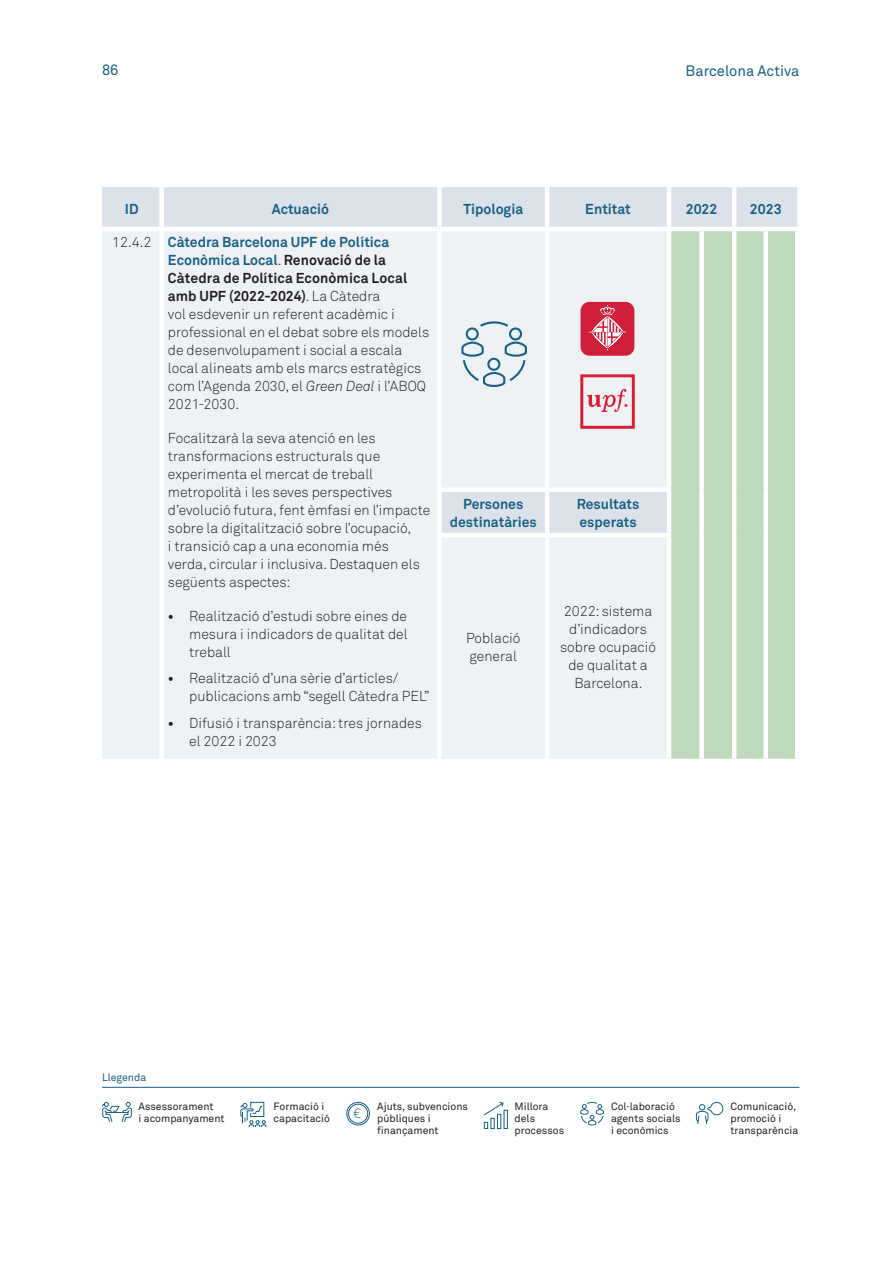
<style>
.page{position:relative;width:893px;height:1263px;background:#fff}
.page>*{position:absolute;margin:0;border:0;box-sizing:border-box;transform-origin:0 0}
.t1{font:15px "Akkurat Pro";color:#186186}
.text_taula{font:14.25px/18px "Akkurat Light Pro";color:#231f20}
.text_taula-2{font:700 14.25px/18px "Akkurat Pro";color:#186186;text-align:center}
.t2{font:13.5px "Akkurat Light Pro";color:#186186}
.Text_gran{font:10.5px/12px "Akkurat Pro";color:#231f20}
.Text_gran-2{font:10.5px "Akkurat Pro";color:#186186}
.s1{font-family:"Akkurat Pro";font-weight:700;color:#186186}
.s2{font-family:"Akkurat Pro";font-weight:700}
.s3{font-style:italic}
</style>
<div class="page">
<div style="left:102px;top:187px;width:695px;height:40px;background:#dce2ea"></div>
<div style="left:102px;top:231px;width:565px;height:528px;background:#eef2f5"></div>
<div style="left:671px;top:231px;width:124px;height:528px;background:#bfd9bd"></div>
<div style="left:159px;top:187px;width:5px;height:40px;background:#fff"></div>
<div style="left:437px;top:187px;width:5px;height:40px;background:#fff"></div>
<hr style="left:545px;top:187px;width:4px;height:40px;background:#fff">
<hr style="left:667px;top:187px;width:4px;height:40px;background:#fff">
<hr style="left:732px;top:187px;width:4px;height:40px;background:#fff">
<div style="left:159px;top:231px;width:5px;height:259px;background:#fff"></div>
<div style="left:437px;top:231px;width:5px;height:256px;background:#fff"></div>
<hr style="left:545px;top:231px;width:4px;height:256px;background:#fff">
<div style="left:699px;top:231px;width:5px;height:259px;background:#fff"></div>
<hr style="left:732px;top:231px;width:4px;height:259px;background:#fff">
<div style="left:763px;top:231px;width:5px;height:259px;background:#fff"></div>
<div style="left:159px;top:490px;width:5px;height:45px;background:#fff"></div>
<div style="left:437px;top:487px;width:110px;height:5px;background:#fff"></div>
<div style="left:437px;top:492px;width:5px;height:41px;background:#fff"></div>
<div style="left:547px;top:487px;width:124px;height:5px;background:#fff"></div>
<hr style="left:545px;top:492px;width:4px;height:41px;background:#fff">
<div style="left:699px;top:490px;width:5px;height:45px;background:#fff"></div>
<hr style="left:732px;top:490px;width:4px;height:45px;background:#fff">
<div style="left:763px;top:490px;width:5px;height:45px;background:#fff"></div>
<div style="left:159px;top:535px;width:5px;height:224px;background:#fff"></div>
<hr style="left:437px;top:533px;width:110px;height:4px;background:#fff">
<div style="left:437px;top:537px;width:5px;height:222px;background:#fff"></div>
<hr style="left:547px;top:533px;width:124px;height:4px;background:#fff">
<hr style="left:545px;top:537px;width:4px;height:222px;background:#fff">
<div style="left:699px;top:535px;width:5px;height:224px;background:#fff"></div>
<hr style="left:732px;top:535px;width:4px;height:224px;background:#fff">
<div style="left:763px;top:535px;width:5px;height:224px;background:#fff"></div>
<svg style="left:460px;top:320px;width:68px;height:68px;background:#cbdae3"></svg>
<div style="left:581px;top:302px;width:53px;height:54px;background:#d21f39;border-radius:9px"></div>
<svg style="left:589px;top:305px;width:37px;height:45px"></svg>
<svg style="left:581px;top:374px;width:54px;height:55px;background:#e8b6bf"></svg>
<svg style="left:580px;top:1102px;width:24px;height:23px"></svg>
<svg style="left:346px;top:1102px;width:24px;height:23px"></svg>
<svg style="left:696px;top:1101px;width:27px;height:23px"></svg>
<svg style="left:240px;top:1102px;width:27px;height:25px"></svg>
<svg style="left:484px;top:1102px;width:20px;height:27px"></svg>
<div style="left:497px;top:1114px;width:4px;height:15px;border:1px solid #186186"></div>
<div style="left:504px;top:1110px;width:4px;height:19px;border:1px solid #186186"></div>
<svg style="left:102px;top:1102px;width:30px;height:20px"></svg>
<hr style="left:102px;top:1087px;width:697px;height:1px;background:#186186">
<p class="t1" style="left:102px;top:61px;width:18px">86</p>
<p class="t1" style="left:686px;top:62px;width:115px">Barcelona Activa</p>
<p class="text_taula-2" style="left:125px;top:200px;width:15px">ID</p>
<p class="text_taula-2" style="left:272px;top:200px;width:59px">Actuació</p>
<p class="text_taula-2" style="left:463px;top:200px;width:61px">Tipologia</p>
<p class="text_taula-2" style="left:585px;top:200px;width:47px">Entitat</p>
<p class="text_taula-2" style="left:686px;top:200px;width:33px">2022</p>
<p class="text_taula-2" style="left:750px;top:200px;width:33px">2023</p>
<p class="text_taula" style="left:112px;top:233px;width:41px">12.4.2</p>
<p class="text_taula" style="left:168px;top:233px;width:263px"><span class="s1">Càtedra Barcelona UPF de Política Econòmica Local</span>. <span class="s2">Renovació de la Càtedra de Política Econòmica Local amb UPF (2022-2024)</span>. La Càtedra<br>vol esdevenir un referent acadèmic i professional en el debat sobre els models de desenvolupament i social a escala local alineats amb els marcs estratègics com l’Agenda 2030, el <span class="s3">Green Deal</span> i l’ABOQ 2021-2030.</p>
<p class="text_taula" style="left:168px;top:429px;width:264px">Focalitzarà la seva atenció en les transformacions estructurals que experimenta el mercat de treball metropolità i les seves perspectives d’evolució futura, fent èmfasi en l’impacte sobre la digitalització sobre l’ocupació,<br>i transició cap a una economia més verda, circular i inclusiva. Destaquen els següents aspectes:</p>
<p class="text_taula" style="left:189px;top:607px;width:220px;text-align:justify;text-indent:-21px"><span class="s2">•</span> Realització d’estudi sobre eines de mesura i indicadors de qualitat del treball</p>
<p class="text_taula" style="left:189px;top:670px;width:242px;text-indent:-21px"><span class="s2">•</span> Realització d’una sèrie d’articles/ publicacions amb “segell Càtedra PEL”</p>
<p class="text_taula" style="left:189px;top:714px;width:234px;text-indent:-21px"><span class="s2">•</span> Difusió i transparència: tres jornades el 2022 i 2023</p>
<p class="text_taula-2" style="left:450px;top:495px;width:88px">Persones destinatàries</p>
<p class="text_taula-2" style="left:577px;top:495px;width:64px;text-align:left">Resultats esperats</p>
<p class="text_taula" style="left:560px;top:603px;width:97px;text-align:center">2022: sistema d’indicadors sobre ocupació de qualitat a<br>Barcelona.</p>
<p class="text_taula" style="left:466px;top:630px;width:56px">Població general</p>
<p class="Text_gran-2" style="left:102px;top:1071px;width:46px">Llegenda</p>
<p class="Text_gran" style="left:139px;top:1101px;width:88px">Assessorament<br>i acompanyament</p>
<p class="Text_gran" style="left:274px;top:1101px;width:58px">Formació i capacitació</p>
<p class="Text_gran" style="left:515px;top:1101px;width:51px">Millora dels processos</p>
<p class="t2" style="left:353px;top:1105px;width:10px">€</p>
<p class="Text_gran" style="left:731px;top:1101px;width:69px">Comunicació, promoció i transparència</p>
<p class="Text_gran" style="left:611px;top:1101px;width:71px">Col·laboració agents socials i econòmics</p>
<p class="Text_gran" style="left:377px;top:1101px;width:92px">Ajuts, subvencions públiques i finançament</p>
</div>
